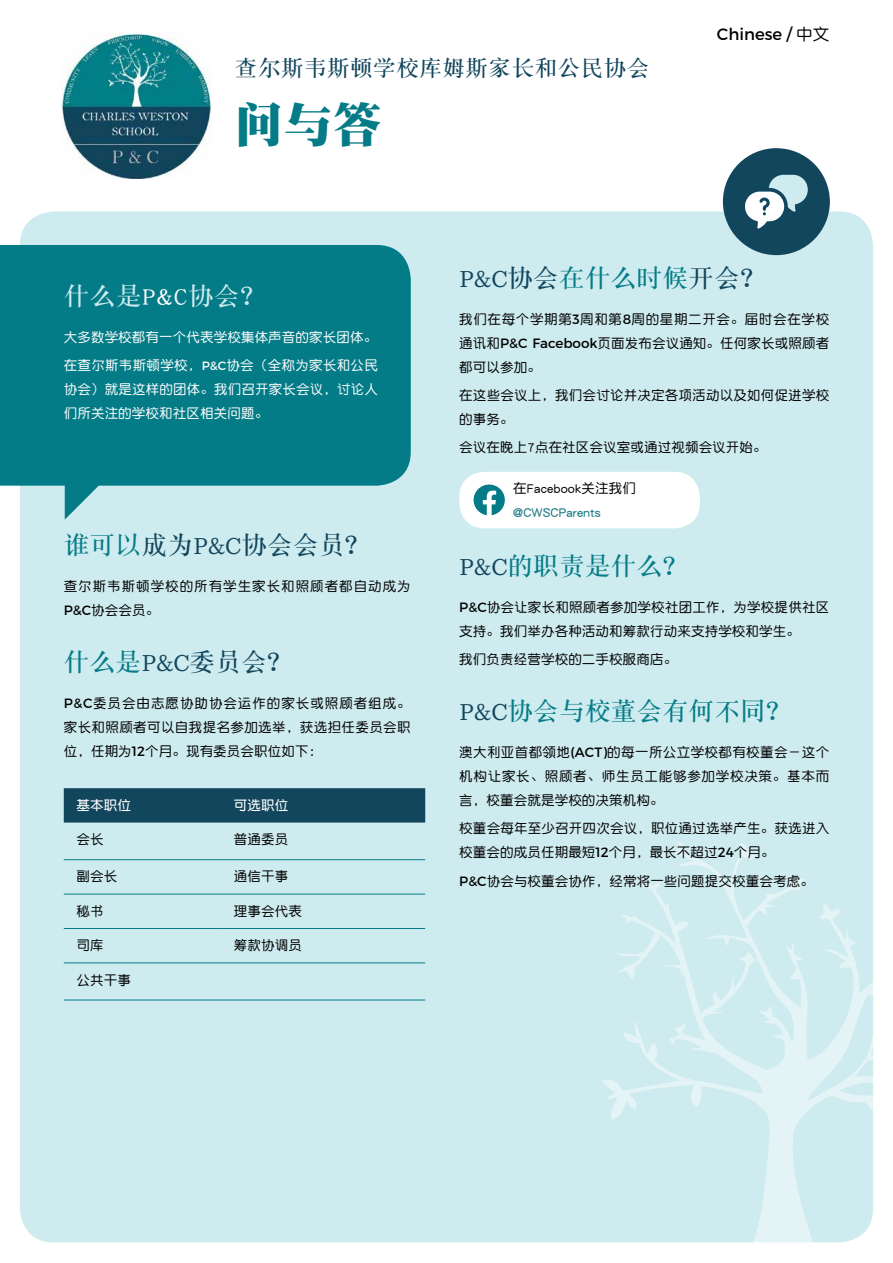
<style>
.page{position:relative;width:893px;height:1263px;background:#fff}
.page>*{position:absolute;margin:0;border:0;box-sizing:border-box;transform-origin:0 0}
.t1{font:48px "DFP Song W12";color:#047c87}
.t2{font:25.5px "DFP Song W7";letter-spacing:.015em;color:#12465d}
.t3{font:25.5px "DFP Song W7";letter-spacing:.015em;color:#047c87}
.t4{font:25.5px "DFP Song W7";letter-spacing:.025em;color:#ceebef}
.t5{font:22.5px "DFP Song W7";letter-spacing:.025em;color:#12465d}
.t6{font:16.5px "Montserrat";color:#000}
.t7{font:13.5px/24px "DFP Yuan W5";letter-spacing:.015em;color:#000;text-align:justify}
.t8{font:13.5px/28.2px "DFP Yuan W5";letter-spacing:.01em;color:#fff}
.t9{font:13.5px/24px "DFP Yuan W5";letter-spacing:.075em;color:#000}
.t10{font:13.5px "DFP Yuan W7";letter-spacing:.01em;color:#25808b}
.t11{font:13.5px "DFP Yuan W7";letter-spacing:.015em;color:#fff}
.s1{font-family:"DFP Yuan W5"}
.s2{color:#fff}
.s3{font-family:"Montserrat";font-size:12px}
.s4{color:#047c87}
.s5{font-family:"Bressay";font-size:22.5px}
.s6{font-family:"Montserrat"}
.s7{font-family:"Bressay";font-size:22.5px;color:#12465d}
</style>
<div class="page">
<div style="left:20px;top:211px;width:853px;height:1031px;background:#ceebef;border-radius:34px"></div>
<svg style="left:602px;top:842px;width:271px;height:401px"></svg>
<div style="left:723px;top:148px;width:107px;height:107px;background:#12465d;border-radius:50%"></div>
<svg style="left:745px;top:175px;width:63px;height:54px"></svg>
<svg style="left:65px;top:486px;width:34px;height:34px"></svg>
<div style="left:0;top:245px;width:411px;height:241px;background:#047c87"></div>
<img style="left:62px;top:33px;width:150px;height:146px">
<div style="left:64px;top:788px;width:361px;height:34px;background:#12465d"></div>
<hr style="left:64px;top:859px;width:157px;height:1px;background:#047c87">
<hr style="left:221px;top:859px;width:204px;height:1px;background:#047c87">
<hr style="left:64px;top:894px;width:157px;height:1px;background:#047c87">
<hr style="left:221px;top:894px;width:204px;height:1px;background:#047c87">
<hr style="left:64px;top:928px;width:157px;height:1px;background:#047c87">
<hr style="left:221px;top:928px;width:204px;height:1px;background:#047c87">
<hr style="left:64px;top:962px;width:157px;height:1px;background:#047c87">
<hr style="left:221px;top:962px;width:204px;height:1px;background:#047c87">
<hr style="left:64px;top:1000px;width:157px;height:1px;background:#047c87">
<hr style="left:221px;top:1000px;width:204px;height:1px;background:#047c87">
<div style="left:459px;top:472px;width:241px;height:56px;background:#fff;border-radius:25px"></div>
<svg style="left:474px;top:484px;width:31px;height:31px"></svg>
<h3 class="t5" style="left:235px;top:56px;width:416px">查尔斯韦斯顿学校库姆斯家长和公民协会</h3>
<h1 class="t1" style="left:235px;top:99px;width:148px">问与答</h1>
<p class="t6" style="left:717px;top:24px;width:114px">Chinese / <span class="s1">中文</span></p>
<h2 class="t4" style="left:64px;top:282px;width:204px">什么是<span class="s2">P&amp;C</span>协会？</h2>
<p class="t8" style="left:64px;top:323px;width:316px">大多数学校都有一个代表学校集体声音的家长团体。在查尔斯韦斯顿学校，<span class="s3">P&amp;C</span>协会（全称为家长和公民</p>
<p class="t8" style="left:64px;top:377px;width:316px;line-height:24px">协会）就是这样的团体。我们召开家长会议，讨论人们所关注的学校和社区相关问题。</p>
<h2 class="t2" style="left:64px;top:531px;width:308px"><span class="s4">谁可以</span>成为<span class="s5">P&amp;C</span>协会会员？</h2>
<p class="t9" style="left:64px;top:574px;width:348px">查尔斯韦斯顿学校的所有学生家长和照顾者都自动成为<br><span class="s6">P&amp;C</span>协会会员。</p>
<h2 class="t2" style="left:64px;top:648px;width:230px"><span class="s4">什么是</span><span class="s5">P&amp;C</span>委员会？</h2>
<p class="t7" style="left:64px;top:691px;width:348px"><span class="s6">P&amp;C</span>委员会由志愿协助协会运作的家长或照顾者组成。家长和照顾者可以自我提名参加选举，获选担任委员会职位，任期为<span class="s6">12</span>个月。现有委员会职位如下：</p>
<p class="t11" style="left:77px;top:798px;width:56px">基本职位</p>
<p class="t11" style="left:234px;top:798px;width:56px">可选职位</p>
<p class="t7" style="left:77px;top:827px;width:29px">会长</p>
<p class="t7" style="left:234px;top:827px;width:56px">普通委员</p>
<p class="t7" style="left:77px;top:864px;width:42px">副会长</p>
<p class="t7" style="left:234px;top:864px;width:56px">通信干事</p>
<p class="t7" style="left:77px;top:899px;width:29px">秘书</p>
<p class="t7" style="left:234px;top:899px;width:70px">理事会代表</p>
<p class="t7" style="left:77px;top:933px;width:29px">司库</p>
<p class="t7" style="left:234px;top:933px;width:70px">筹款协调员</p>
<p class="t7" style="left:77px;top:967px;width:56px">公共干事</p>
<h2 class="t2" style="left:459px;top:264px;width:308px"><span class="s5">P&amp;C</span>协会<span class="s4">在什么时候</span>开会？</h2>
<p class="t7" style="left:459px;top:307px;width:371px">我们在每个学期第<span class="s6">3</span>周和第<span class="s6">8</span>周的星期二开会。届时会在学校通讯和<span class="s6">P&amp;C Facebook</span>页面发布会议通知。任何家长或照顾者都可以参加。</p>
<p class="t7" style="left:459px;top:383px;width:371px">在这些会议上，我们会讨论并决定各项活动以及如何促进学校的事务。</p>
<p class="t7" style="left:459px;top:435px;width:309px">会议在晚上7点在社区会议室或通过视频会议开始。</p>
<p class="t7" style="left:513px;top:475px;width:124px">在Facebook关注我们</p>
<p class="t10" style="left:513px;top:504px;width:89px">@CWSCParents</p>
<h2 class="t3" style="left:459px;top:552px;width:230px"><span class="s7">P&amp;C</span>的职责是什么？</h2>
<p class="t7" style="left:459px;top:595px;width:371px"><span class="s6">P&amp;C</span>协会让家长和照顾者参加学校社团工作，为学校提供社区支持。我们举办各种活动和筹款行动来支持学校和学生。</p>
<p class="t7" style="left:459px;top:647px;width:220px">我们负责经营学校的二手校服商店。</p>
<h2 class="t3" style="left:459px;top:697px;width:334px"><span class="s7">P&amp;C</span>协会与校董会有何不同？</h2>
<p class="t7" style="left:459px;top:740px;width:371px">澳大利亚首都领地<span class="s6">(ACT)</span>的每一所公立学校都有校董会－这个机构让家长、照顾者、师生员工能够参加学校决策。基本而言，校董会就是学校的决策机构。</p>
<p class="t7" style="left:459px;top:816px;width:371px">校董会每年至少召开四次会议，职位通过选举产生。获选进入校董会的成员任期最短<span class="s6">12</span>个月，最长不超过<span class="s6">24</span>个月。</p>
<p class="t7" style="left:459px;top:868px;width:356px"><span class="s6">P&amp;C</span>协会与校董会协作，经常将一些问题提交校董会考虑。</p>
</div>
